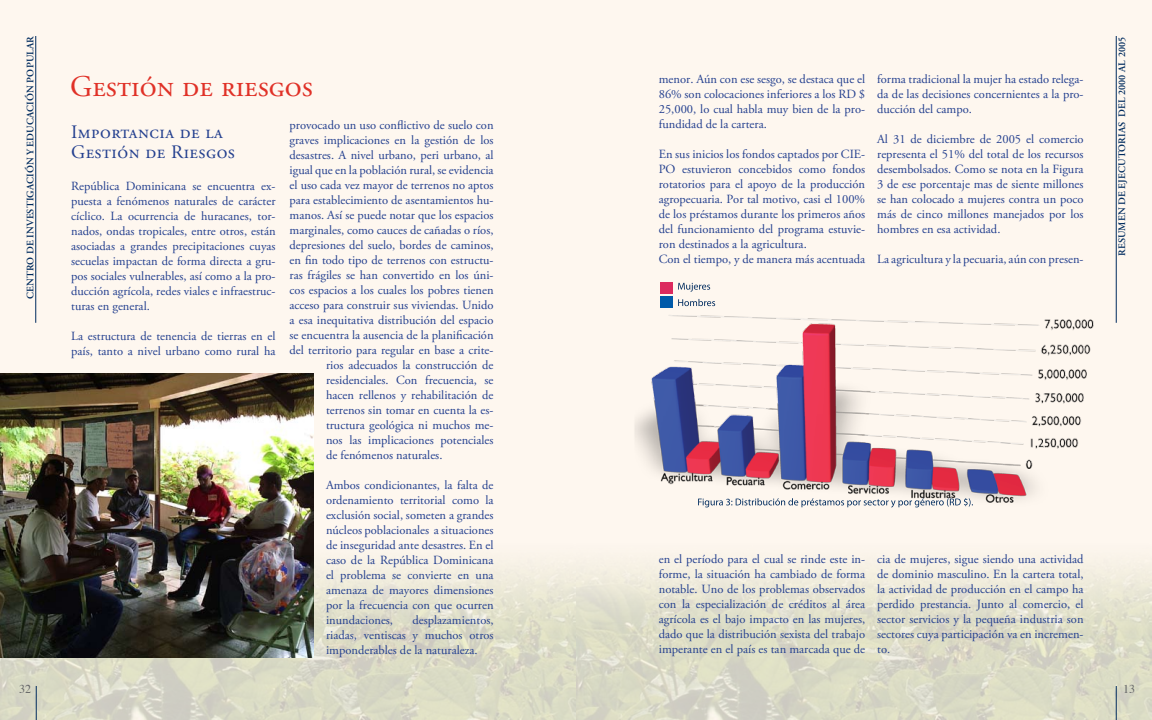
<style>
.page{position:relative;width:1152px;height:720px;background:#fef7ef}
.page>*{position:absolute;margin:0;border:0;box-sizing:border-box;transform-origin:0 0}
.t1{font:30px "Adobe Garamond Pro";color:#e03127}
.t2{font:19px/20px "Adobe Garamond Pro";letter-spacing:.025em;color:#24408f}
.t3{font:12.5px/15px "Adobe Garamond Pro";color:#24408f;text-align:justify}
.t4{font:12px "Times";color:#636466}
.t5{font:600 10px "Adobe Garamond Pro";letter-spacing:.015em;color:#002b5e}
</style>
<div class="page">
<img style="left:0;top:288px;width:1152px;height:432px">
<hr style="left:36px;top:36px;width:1px;height:287px;background:#002b5e">
<hr style="left:36px;top:686px;width:1px;height:34px;background:#002b5e">
<hr style="left:1116px;top:686px;width:1px;height:34px;background:#002b5e">
<hr style="left:1116px;top:36px;width:1px;height:287px;background:#002b5e">
<img style="left:625px;top:285px;width:495px;height:235px">
<div style="left:660px;top:282px;width:13px;height:12px;background:#dc2a5e"></div>
<div style="left:660px;top:296px;width:13px;height:11px;background:#005aa9"></div>
<svg style="left:678px;top:283px;width:32px;height:9px"></svg>
<svg style="left:678px;top:299px;width:37px;height:7px"></svg>
<svg style="left:698px;top:498px;width:275px;height:10px"></svg>
<img style="left:0;top:373px;width:314px;height:285px">
<p class="t5" style="left:25px;top:299px;width:265px;rotate:-90deg">CENTRO DE INVESTIGACIÓN Y EDUCACIÓN POPULAR</p>
<p class="t5" style="left:1116px;top:256px;width:221px;rotate:-90deg">Resumen de ejecutorias del 2000 al 2005</p>
<p class="t3" style="left:659px;top:72px;width:208px">menor. Aún con ese sesgo, se destaca que el 86% son colocaciones inferiores a los RD $ 25,000, lo cual habla muy bien de la pro&shy;fundidad de la cartera.</p>
<p class="t3" style="left:659px;top:147px;width:208px;text-align:left">En sus inicios los fondos captados por CIE-PO estuvieron concebidos como fondos rotatorios para el apoyo de la producción agropecuaria. Por tal motivo, casi el 100% de los préstamos durante los primeros años del funcionamiento del programa estuvie&shy;ron destinados a la agricultura.<br>Con el tiempo, y de manera más acentuada</p>
<p class="t3" style="left:877px;top:72px;width:208px">forma tradicional la mujer ha estado relega&shy;da de las decisiones concernientes a la pro&shy;ducción del campo.</p>
<p class="t3" style="left:877px;top:132px;width:208px">Al 31 de diciembre de 2005 el comercio representa el 51% del total de los recursos desembolsados. Como se nota en la Figura 3 de ese porcentaje mas de siente millones se han colocado a mujeres contra un poco más de cinco millones manejados por los hombres en esa actividad.</p>
<p class="t3" style="left:877px;top:252px;width:208px">La agricultura y la pecuaria, aún con presen-</p>
<h1 class="t1" style="left:70px;top:68px;width:245px">Gestión de riesgos</h1>
<h2 class="t2" style="left:71px;top:122px;width:166px">Importancia de la<br>Gestión de Riesgos</h2>
<p class="t3" style="left:290px;top:118px;width:205px">provocado un uso conflictivo de suelo con</p>
<p class="t3" style="left:290px;top:133px;width:205px">graves implicaciones en la gestión de los</p>
<p class="t3" style="left:290px;top:148px;width:206px">desastres. A nivel urbano, peri urbano, al</p>
<p class="t3" style="left:290px;top:163px;width:206px">igual que en la población rural, se evidencia</p>
<p class="t3" style="left:290px;top:178px;width:205px">el uso cada vez mayor de terrenos no aptos</p>
<p class="t3" style="left:290px;top:193px;width:206px">para establecimiento de asentamientos hu-</p>
<p class="t3" style="left:290px;top:208px;width:206px">manos. Así se puede notar que los espacios</p>
<p class="t3" style="left:290px;top:223px;width:205px">marginales, como cauces de cañadas o ríos,</p>
<p class="t3" style="left:290px;top:238px;width:205px">depresiones del suelo, bordes de caminos,</p>
<p class="t3" style="left:290px;top:253px;width:206px">en fin todo tipo de terrenos con estructu-</p>
<p class="t3" style="left:290px;top:268px;width:206px">ras frágiles se han convertido en los úni-</p>
<p class="t3" style="left:290px;top:283px;width:206px">cos espacios a los cuales los pobres tienen</p>
<p class="t3" style="left:290px;top:298px;width:206px">acceso para construir sus viviendas. Unido</p>
<p class="t3" style="left:290px;top:313px;width:206px">a esa inequitativa distribución del espacio</p>
<p class="t3" style="left:290px;top:328px;width:205px">se encuentra la ausencia de la planificación</p>
<p class="t3" style="left:290px;top:343px;width:206px">del territorio para regular en base a crite-</p>
<p class="t3" style="left:326px;top:358px;width:169px">rios adecuados la construcción de</p>
<p class="t3" style="left:326px;top:373px;width:169px">residenciales. Con frecuencia, se</p>
<p class="t3" style="left:326px;top:388px;width:169px">hacen rellenos y rehabilitación de</p>
<p class="t3" style="left:326px;top:403px;width:169px">terrenos sin tomar en cuenta la es-</p>
<p class="t3" style="left:326px;top:418px;width:169px">tructura geológica ni muchos me-</p>
<p class="t3" style="left:326px;top:433px;width:169px">nos las implicaciones potenciales</p>
<p class="t3" style="left:326px;top:448px;width:118px">de fenómenos naturales.</p>
<p class="t3" style="left:326px;top:478px;width:169px">Ambos condicionantes, la falta de ordenamiento territorial como la exclusión social, someten a grandes núcleos poblacionales a situaciones de inseguridad ante desastres. En el caso de la República Dominicana el problema se convierte en una amenaza de mayores dimensiones por la frecuencia con que ocurren inundaciones,</p>
<p class="t3" style="left:71px;top:179px;width:206px">República Dominicana se encuentra ex&shy;puesta a fenómenos naturales de carácter cíclico. La ocurrencia de huracanes, tor&shy;nados, ondas tropicales, entre otros, están asociadas a grandes precipitaciones cuyas secuelas impactan de forma directa a gru&shy;pos sociales vulnerables, así como a la pro&shy;ducción agrícola, redes viales e infraestruc&shy;turas en general.</p>
<p class="t3" style="left:71px;top:329px;width:206px">La estructura de tenencia de tierras en el país, tanto a nivel urbano como rural ha</p>
<p class="t3" style="left:659px;top:552px;width:208px">en el período para el cual se rinde este in&shy;forme, la situación ha cambiado de forma notable. Uno de los problemas observados con la especialización de créditos al área agrícola es el bajo impacto en las mujeres, dado que la distribución sexista del trabajo imperante en el país es tan marcada que de</p>
<p class="t3" style="left:877px;top:552px;width:208px">cia de mujeres, sigue siendo una actividad de dominio masculino. En la cartera total, la actividad de producción en el campo ha perdido prestancia. Junto al comercio, el sector servicios y la pequeña industria son sectores cuya participación va en incremen&shy;to.</p>
<p class="t3" style="left:326px;top:613px;width:169px;text-indent:86px">desplazamientos, riadas, ventiscas y muchos otros imponderables de la naturaleza.</p>
<p class="t4" style="left:19px;top:678px;width:13px">32</p>
<p class="t4" style="left:1123px;top:678px;width:13px">13</p>
</div>
